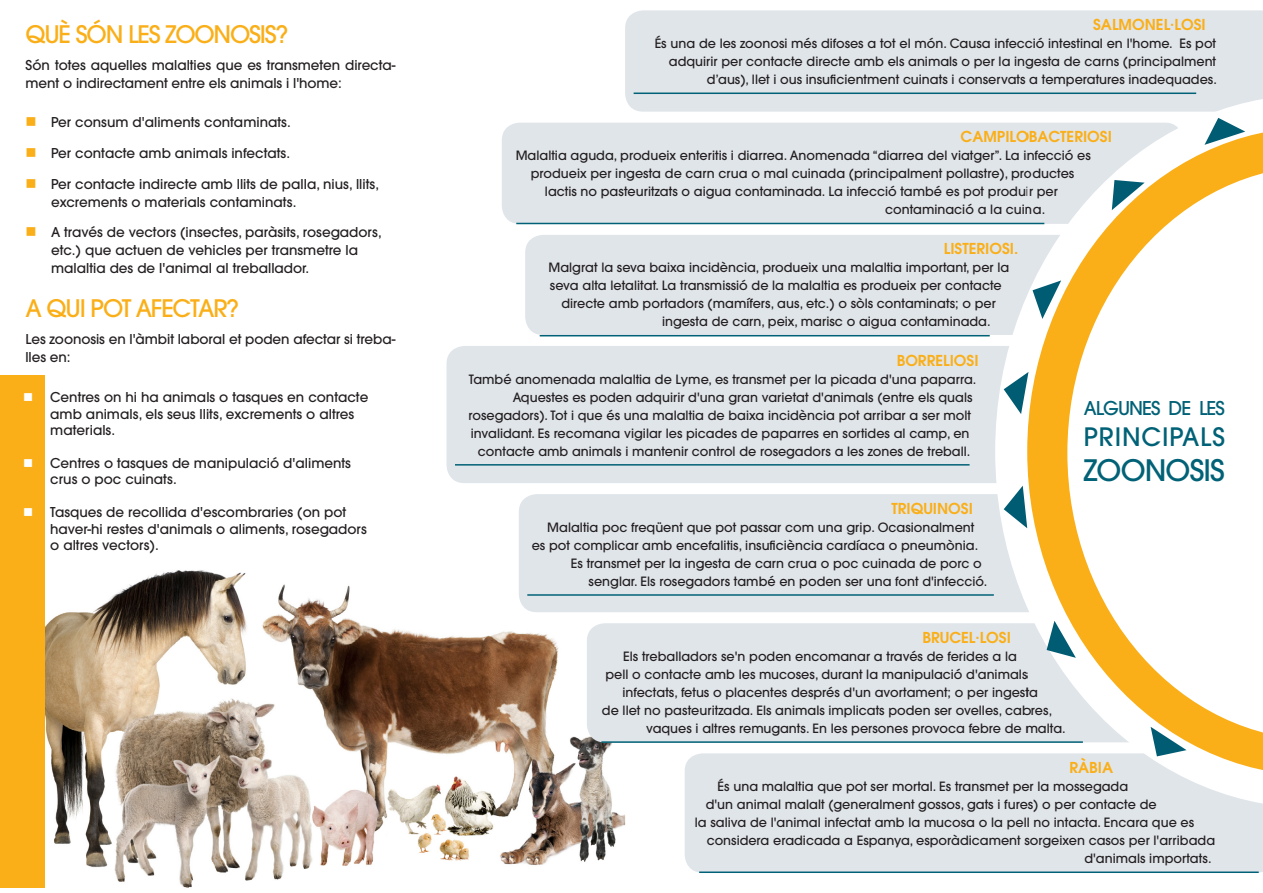
<style>
.page{position:relative;width:1263px;height:893px;background:#fff}
.page>*{position:absolute;margin:0;border:0;box-sizing:border-box;transform-origin:0 0}
.t1{font:500 29.4px "ITC Avant Garde Std";letter-spacing:-.03em;color:#016176}
.t2{font:500 25.2px "ITC Avant Garde Std";letter-spacing:.035em;color:#016176}
.t3{font:500 24px "ITC Avant Garde Std";letter-spacing:-.05em;color:#faaf18}
.t4{font:500 18.9px "ITC Avant Garde Std";letter-spacing:-.05em;color:#016176}
.t5{font:600 15px "ITC Avant Garde Std";color:#faaf18}
.t6{font:500 13.5px/18px "ITC Avant Garde Std";color:#231f20}
.t7{font:500 12.75px/18px "ITC Avant Garde Std";color:#231f20;text-align:right}
</style>
<div class="page">
<img style="left:44px;top:521px;width:581px;height:367px">
<div style="left:625px;top:10px;width:638px;height:102px;background:#e0e5ea"></div>
<hr style="left:634px;top:93px;width:562px;height:1px;background:#016176">
<div style="left:685px;top:753px;width:578px;height:120px;background:#e0e5ea"></div>
<hr style="left:699px;top:871px;width:560px;height:2px;background:#016176">
<div style="left:587px;top:623px;width:562px;height:119px;background:#e0e5ea;border-radius:18px"></div>
<hr style="left:601px;top:741px;width:482px;height:2px;background:#016176">
<div style="left:519px;top:494px;width:538px;height:118px;background:#e0e5ea;border-radius:18px"></div>
<hr style="left:527px;top:594px;width:467px;height:2px;background:#016176">
<div style="left:446px;top:346px;width:611px;height:137px;background:#e0e5ea;border-radius:18px"></div>
<hr style="left:455px;top:464px;width:514px;height:2px;background:#016176">
<div style="left:525px;top:235px;width:551px;height:100px;background:#e0e5ea;border-radius:18px"></div>
<hr style="left:540px;top:335px;width:450px;height:1px;background:#016176">
<div style="left:502px;top:123px;width:681px;height:101px;background:#e0e5ea;border-radius:18px"></div>
<hr style="left:516px;top:223px;width:528px;height:1px;background:#016176">
<svg style="left:995px;top:95px;width:268px;height:713px;fill:#e0e5ea"></svg>
<svg style="left:1004px;top:372px;width:23px;height:42px"></svg>
<svg style="left:1004px;top:486px;width:23px;height:42px"></svg>
<svg style="left:1027px;top:127px;width:236px;height:648px"></svg>
<svg style="left:1067px;top:166px;width:196px;height:574px"></svg>
<svg style="left:1204px;top:118px;width:41px;height:27px"></svg>
<svg style="left:1150px;top:727px;width:36px;height:29px"></svg>
<svg style="left:1112px;top:180px;width:32px;height:30px"></svg>
<svg style="left:1032px;top:280px;width:29px;height:39px"></svg>
<svg style="left:1046px;top:621px;width:30px;height:37px"></svg>
<div style="left:0;top:375px;width:44px;height:513px;background:#faaf18"></div>
<p class="t3" style="left:26px;top:19px;width:264px">QUÈ SÓN LES ZOONOSIS?</p>
<p class="t6" style="left:26px;top:56px;width:371px">Són totes aquelles malalties que es transmeten directa&shy;ment o indirectament entre els animals i l'home:</p>
<p class="t6" style="left:51px;top:113px;width:241px">Per consum d'aliments contaminats.</p>
<p class="t6" style="left:51px;top:144px;width:241px">Per contacte amb animals infectats.</p>
<p class="t6" style="left:51px;top:175px;width:330px">Per contacte indirecte amb llits de palla, nius, llits, excrements o materials contaminats.</p>
<p class="t6" style="left:51px;top:223px;width:332px">A través de vectors (insectes, paràsits, rosegadors, etc.) que actuen de vehicles per transmetre la malaltia des de l'animal al treballador.</p>
<p class="t3" style="left:26px;top:293px;width:215px">A QUI POT AFECTAR?</p>
<p class="t6" style="left:26px;top:330px;width:371px">Les zoonosis en l'àmbit laboral et poden afectar si treba&shy;lles en:</p>
<p class="t6" style="left:50px;top:389px;width:320px;line-height:16.2px">Centres on hi ha animals o tasques en contacte amb animals, els seus llits, excrements o altres materials.</p>
<p class="t6" style="left:50px;top:455px;width:302px;line-height:16.2px">Centres o tasques de manipulació d'aliments crus o poc cuinats.</p>
<p class="t6" style="left:50px;top:504px;width:318px;line-height:16.2px">Tasques de recollida d'escombraries (on pot haver-hi restes d'animals o aliments, rosegadors o altres vectors).</p>
<p class="t5" style="left:1093px;top:15px;width:114px">SALMONEL·LOSI</p>
<p class="t7" style="left:655px;top:34px;width:564px">És una de les zoonosi més difoses a tot el món. Causa infecció intestinal en l'home. Es pot adquirir per contacte directe amb els animals o per la ingesta de carns (principalment d’aus), llet i ous insuficientment cuinats i conservats a temperatures inadequades.</p>
<p class="t5" style="left:961px;top:127px;width:153px">CAMPILOBACTERIOSI</p>
<p class="t7" style="left:516px;top:146px;width:577px">Malaltia aguda, produeix enteritis i diarrea. Anomenada “diarrea del viatger”. La infecció es</p>
<p class="t7" style="left:531px;top:164px;width:545px">produeix per ingesta de carn crua o mal cuinada (principalment pollastre), productes</p>
<p class="t7" style="left:545px;top:182px;width:514px">lactis no pasteuritzats o aigua contaminada. La infecció també es pot produir per</p>
<p class="t7" style="left:885px;top:200px;width:162px">contaminació a la cuina.</p>
<p class="t5" style="left:944px;top:239px;width:76px">LISTERIOSI.</p>
<p class="t7" style="left:548px;top:259px;width:462px">Malgrat la seva baixa incidència, produeix una malaltia important, per la</p>
<p class="t7" style="left:550px;top:277px;width:453px">seva alta letalitat. La transmissió de la malaltia es produeix per contacte</p>
<p class="t7" style="left:561px;top:295px;width:436px">directe amb portadors (mamífers, aus, etc.) o sòls contaminats; o per</p>
<p class="t7" style="left:662px;top:313px;width:330px">ingesta de carn, peix, marisc o aigua contaminada.</p>
<p class="t5" style="left:897px;top:350px;width:83px">BORRELIOSI</p>
<p class="t7" style="left:469px;top:370px;width:509px">També anomenada malaltia de Lyme, es transmet per la picada d'una paparra.</p>
<p class="t7" style="left:513px;top:388px;width:461px">Aquestes es poden adquirir d'una gran varietat d'animals (entre els quals</p>
<p class="t7" style="left:468px;top:406px;width:504px">rosegadors). Tot i que és una malaltia de baixa incidència pot arribar a ser molt</p>
<p class="t7" style="left:471px;top:424px;width:500px">invalidant. Es recomana vigilar les picades de paparres en sortides al camp, en</p>
<p class="t7" style="left:478px;top:442px;width:494px">contacte amb animals i mantenir control de rosegadors a les zones de treball.</p>
<p class="t5" style="left:891px;top:498px;width:83px">TRIQUINOSI</p>
<p class="t7" style="left:547px;top:518px;width:429px">Malaltia poc freqüent que pot passar com una grip. Ocasionalment</p>
<p class="t7" style="left:532px;top:536px;width:448px">es pot complicar amb encefalitis, insuficiència cardíaca o pneumònia.</p>
<p class="t7" style="left:571px;top:554px;width:412px">Es transmet per la ingesta de carn crua o poc cuinada de porc o</p>
<p class="t7" style="left:589px;top:572px;width:400px">senglar. Els rosegadors també en poden ser una font d'infecció.</p>
<p class="t5" style="left:922px;top:627px;width:90px">BRUCEL·LOSI</p>
<p class="t7" style="left:623px;top:647px;width:395px">Els treballadors se'n poden encomanar a través de ferides a la</p>
<p class="t7" style="left:605px;top:665px;width:423px">pell o contacte amb les mucoses, durant la manipulació d'animals</p>
<p class="t7" style="left:622px;top:683px;width:417px">infectats, fetus o placentes després d'un avortament; o per ingesta</p>
<p class="t7" style="left:602px;top:701px;width:452px">de llet no pasteuritzada. Els animals implicats poden ser ovelles, cabres,</p>
<p class="t7" style="left:646px;top:719px;width:421px">vaques i altres remugants. En les persones provoca febre de malta.</p>
<p class="t4" style="left:1084px;top:396px;width:142px">ALGUNES DE LES</p>
<p class="t2" style="left:1084px;top:420px;width:143px">PRINCIPALS</p>
<p class="t1" style="left:1084px;top:451px;width:143px">ZOONOSIS</p>
<p class="t5" style="left:1069px;top:758px;width:45px">RÀBIA</p>
<p class="t7" style="left:718px;top:777px;width:412px">És una malaltia que pot ser mortal. Es transmet per la mossegada</p>
<p class="t7" style="left:706px;top:795px;width:452px">d'un animal malalt (generalment gossos, gats i fures) o per contacte de</p>
<p class="t7" style="left:695px;top:813px;width:501px">la saliva de l'animal infectat amb la mucosa o la pell no intacta. Encara que es</p>
<p class="t7" style="left:707px;top:831px;width:510px">considera eradicada a Espanya, esporàdicament sorgeixen casos per l'arribada</p>
<p class="t7" style="left:1084px;top:849px;width:129px">d'animals importats.</p>
</div>
